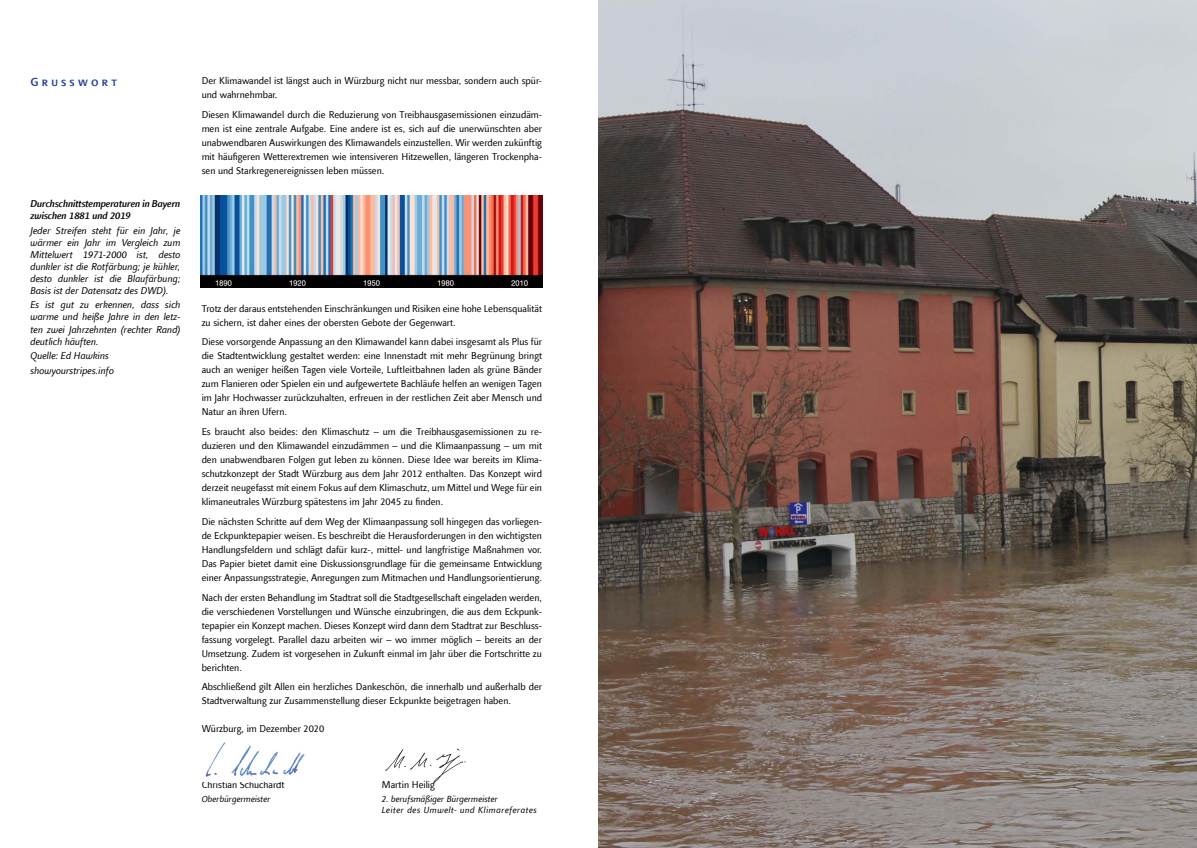
<style>
.page{position:relative;width:1197px;height:848px;background:#fff}
.page>*{position:absolute;margin:0;border:0;box-sizing:border-box;transform-origin:0 0}
.t1{font:500 12px "Finnegan LT Com";color:#25408f}
.t2{font:10px/14px "Finnegan LT Com";color:#000;text-align:justify}
.t3{font:italic 10px/12px "Finnegan LT Com";color:#000;text-align:justify}
.t4{font:italic 500 10px/12px "Finnegan LT Com";letter-spacing:-.02em;color:#000}
.t5{font:italic 9px/10.8px "Finnegan LT Com";letter-spacing:.04em;color:#000}
.t6{font:italic 9px "Finnegan LT Com";color:#000}
</style>
<div class="page">
<img style="left:385px;top:748px;width:81px;height:36px">
<img style="left:598px;top:0;width:598px;height:848px">
<img style="left:201px;top:196px;width:341px;height:91px">
<img style="left:205px;top:742px;width:100px;height:35px">
<p class="t1" style="left:30px;top:75px;width:86px">Grusswort</p>
<p class="t4" style="left:30px;top:197px;width:152px">Durchschnittstemperaturen in Bayern zwischen 1881 und 2019</p>
<p class="t3" style="left:30px;top:224px;width:152px">Jeder Streifen steht für ein Jahr, je wärmer ein Jahr im Vergleich zum Mittelwert 1971-2000 ist, desto dunkler ist die Rotfärbung; je kühler, desto dunkler ist die Blaufärbung; Basis ist der Datensatz des DWD).</p>
<p class="t3" style="left:30px;top:299px;width:152px">Es ist gut zu erkennen, dass sich warme und heiße Jahre in den letz&shy;ten zwei Jahrzehnten (rechter Rand) deutlich häuften.</p>
<p class="t3" style="left:30px;top:350px;width:80px">Quelle: Ed Hawkins</p>
<p class="t3" style="left:30px;top:364px;width:85px">showyourstripes.info</p>
<p class="t2" style="left:202px;top:74px;width:342px">Der Klimawandel ist längst auch in Würzburg nicht nur messbar, sondern auch spür&shy;und wahrnehmbar.</p>
<p class="t2" style="left:202px;top:108px;width:342px">Diesen Klimawandel durch die Reduzierung von Treibhausgasemissionen einzudäm&shy;men ist eine zentrale Aufgabe. Eine andere ist es, sich auf die unerwünschten aber unabwendbaren Auswirkungen des Klimawandels einzustellen. Wir werden zukünftig mit häufigeren Wetterextremen wie intensiveren Hitzewellen, längeren Trockenpha&shy;sen und Starkregenereignissen leben müssen.</p>
<p class="t2" style="left:202px;top:301px;width:342px">Trotz der daraus entstehenden Einschränkungen und Risiken eine hohe Lebensqualität zu sichern, ist daher eines der obersten Gebote der Gegenwart.</p>
<p class="t2" style="left:202px;top:335px;width:342px">Diese vorsorgende Anpassung an den Klimawandel kann dabei insgesamt als Plus für die Stadtentwicklung gestaltet werden: eine Innenstadt mit mehr Begrünung bringt auch an weniger heißen Tagen viele Vorteile, Luftleitbahnen laden als grüne Bänder zum Flanieren oder Spielen ein und aufgewertete Bachläufe helfen an wenigen Tagen im Jahr Hochwasser zurückzuhalten, erfreuen in der restlichen Zeit aber Mensch und Natur an ihren Ufern.</p>
<p class="t2" style="left:202px;top:425px;width:342px">Es braucht also beides: den Klimaschutz – um die Treibhausgasemissionen zu re&shy;duzieren und den Klimawandel einzudämmen – und die Klimaanpassung – um mit den unabwendbaren Folgen gut leben zu können. Diese Idee war bereits im Klima&shy;schutzkonzept der Stadt Würzburg aus dem Jahr 2012 enthalten. Das Konzept wird derzeit neugefasst mit einem Fokus auf dem Klimaschutz, um Mittel und Wege für ein klimaneutrales Würzburg spätestens im Jahr 2045 zu finden.</p>
<p class="t2" style="left:202px;top:514px;width:342px">Die nächsten Schritte auf dem Weg der Klimaanpassung soll hingegen das vorliegen&shy;de Eckpunktepapier weisen. Es beschreibt die Herausforderungen in den wichtigsten Handlungsfeldern und schlägt dafür kurz-, mittel- und langfristige Maßnahmen vor.<br>Das Papier bietet damit eine Diskussionsgrundlage für die gemeinsame Entwicklung einer Anpassungsstrategie, Anregungen zum Mitmachen und Handlungsorientierung.</p>
<p class="t2" style="left:202px;top:590px;width:342px">Nach der ersten Behandlung im Stadtrat soll die Stadtgesellschaft eingeladen werden, die verschiedenen Vorstellungen und Wünsche einzubringen, die aus dem Eckpunk&shy;tepapier ein Konzept machen. Dieses Konzept wird dann dem Stadtrat zur Beschluss&shy;fassung vorgelegt. Parallel dazu arbeiten wir – wo immer möglich – bereits an der Umsetzung. Zudem ist vorgesehen in Zukunft einmal im Jahr über die Fortschritte zu berichten.</p>
<p class="t2" style="left:202px;top:680px;width:342px">Abschließend gilt Allen ein herzliches Dankeschön, die innerhalb und außerhalb der<br>Stadtverwaltung zur Zusammenstellung dieser Eckpunkte beigetragen haben.</p>
<p class="t2" style="left:202px;top:722px;width:124px">Würzburg, im Dezember 2020</p>
<p class="t2" style="left:202px;top:778px;width:84px">Christian Schuchardt</p>
<p class="t2" style="left:382px;top:778px;width:55px">Martin Heilig</p>
<p class="t6" style="left:202px;top:794px;width:70px">Oberbürgermeister</p>
<p class="t5" style="left:382px;top:794px;width:157px">2. berufsmäßiger Bürgermeister<br>Leiter des Umwelt- und Klimareferates</p>
</div>
